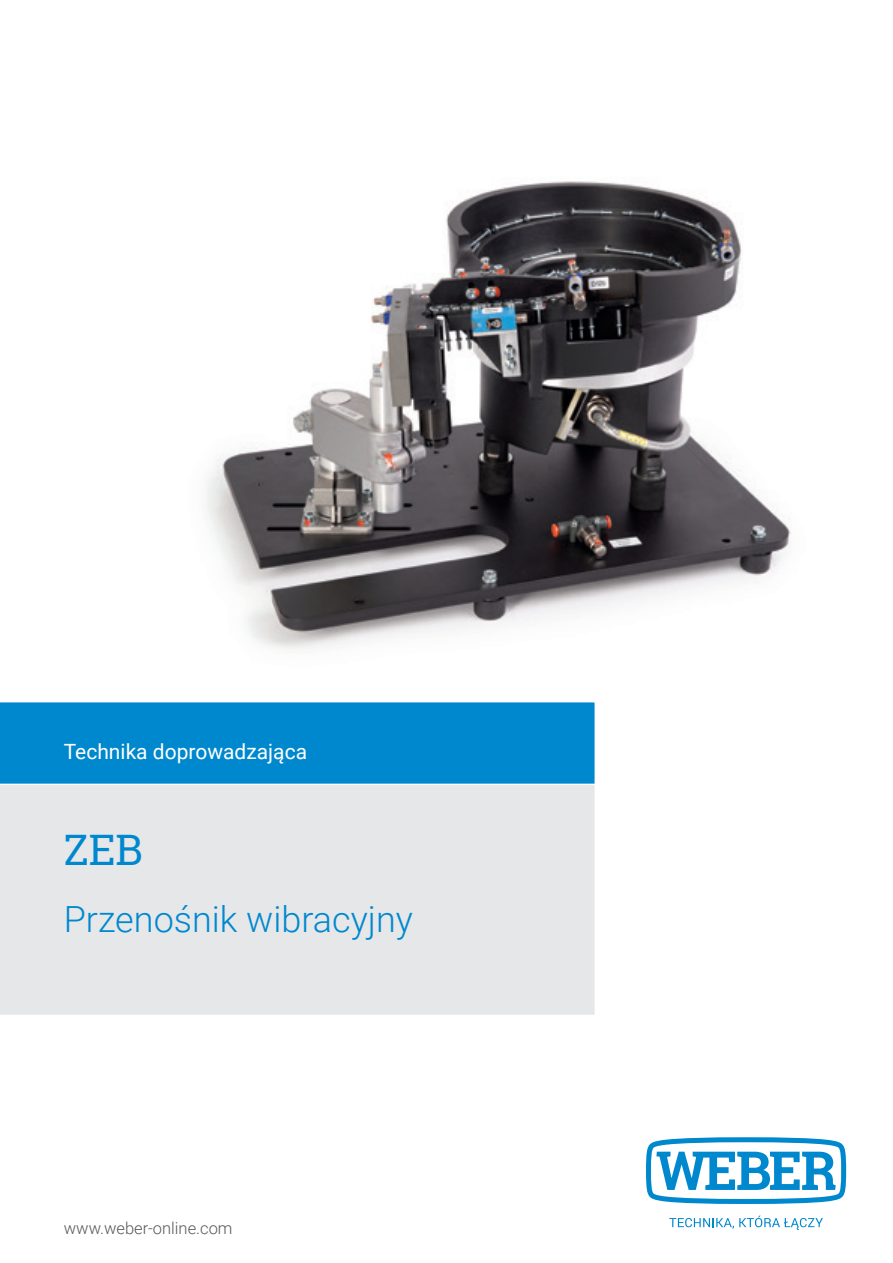
<style>
.page{position:relative;width:893px;height:1263px;background:#fff}
.page>*{position:absolute;margin:0;border:0;box-sizing:border-box;transform-origin:0 0}
.t1{font:42px "Roboto Slab";color:#0088ce}
.t2{font:300 36px "Roboto";color:#0088ce}
.t3{font:21px "Roboto";color:#fff}
.t4{font:300 16.5px "Roboto";color:#57585a}
</style>
<div class="page">
<svg style="left:646px;top:1137px;width:200px;height:67px"></svg>
<svg style="left:669px;top:1215px;width:154px;height:15px"></svg>
<img style="left:206px;top:181px;width:585px;height:468px">
<div style="left:0;top:702px;width:595px;height:81px;background:#0088ce"></div>
<div style="left:0;top:783px;width:595px;height:232px;background:#e6e7e9"></div>
<p class="t3" style="left:64px;top:737px;width:245px">Technika doprowadzająca</p>
<h1 class="t1" style="left:64px;top:820px;width:81px">ZEB</h1>
<h2 class="t2" style="left:64px;top:894px;width:351px">Przenośnik wibracyjny</h2>
<p class="t4" style="left:64px;top:1217px;width:170px">www.weber-online.com</p>
</div>
